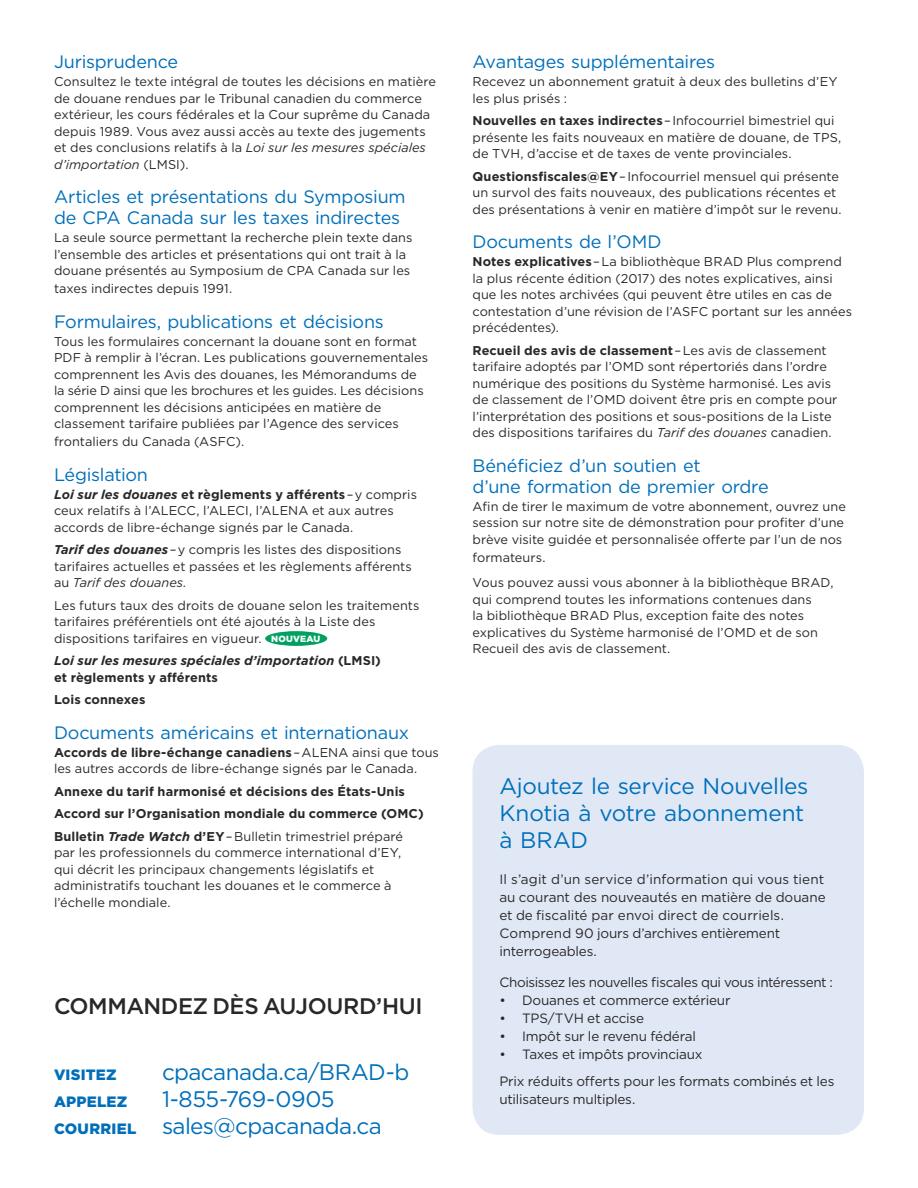
<style>
.page{position:relative;width:918px;height:1188px;background:#fff}
.page>*{position:absolute;margin:0;border:0;box-sizing:border-box;transform-origin:0 0}
.t1{font:22.5px/27px "Gotham";letter-spacing:-.02em;color:#006fba}
.t2{font:500 22.5px "Gotham";letter-spacing:-.02em;color:#292829}
.t3{font:18px/21px "Gotham";letter-spacing:-.015em;color:#006fba}
.t4{font:900 15px "Gotham";letter-spacing:.015em;color:#006fba}
.t5{font:13.5px/18px "Gotham";letter-spacing:-.015em;color:#292829}
.t6{font:12.75px/16.5px "Gotham";letter-spacing:.005em;color:#292829}
.t7{font:700 12.75px/22.5px "Gotham";letter-spacing:.01em;color:#292829}
.t8{font:italic 700 12.75px/16.5px "Gotham";letter-spacing:.01em;color:#292829}
.s1{font-style:italic}
.s2{font-weight:700;font-style:italic}
.s3{font-weight:700}
.s4{font-weight:900;font-size:9px;color:#fff}
.s5{font-style:normal}
.s6{font-weight:400}
.s7{font-weight:900;font-size:15px}
</style>
<div class="page">
<div style="left:265px;top:631px;width:62px;height:15px;background:#00a160;border-radius:50%"></div>
<div style="left:472px;top:745px;width:392px;height:390px;background:#e1e8f5;border-radius:27px"></div>
<h2 class="t3" style="left:54px;top:51px;width:126px">Jurisprudence</h2>
<p class="t6" style="left:54px;top:73px;width:384px">Consultez le texte intégral de toutes les décisions en matière de douane rendues par le Tribunal canadien du commerce extérieur, les cours fédérales et la Cour suprême du Canada depuis 1989. Vous avez aussi accès au texte des jugements et des conclusions relatifs à la <span class="s1">Loi sur les mesures spéciales d’importation</span> (LMSI).</p>
<h2 class="t3" style="left:54px;top:186px;width:353px">Articles et présentations du Symposium de CPA Canada sur les taxes indirectes</h2>
<p class="t6" style="left:54px;top:229px;width:360px">La seule source permettant la recherche plein texte dans l’ensemble des articles et présentations qui ont trait à la douane présentés au Symposium de CPA Canada sur les</p>
<p class="t6" style="left:54px;top:280px;width:180px">taxes indirectes depuis 1991.</p>
<h2 class="t3" style="left:54px;top:311px;width:331px">Formulaires, publications et décisions</h2>
<p class="t6" style="left:54px;top:333px;width:376px">Tous les formulaires concernant la douane sont en format PDF à remplir à l’écran. Les publications gouvernementales comprennent les Avis des douanes, les Mémorandums de la série D ainsi que les brochures et les guides. Les décisions comprennent les décisions anticipées en matière de classement tarifaire publiées par l’Agence des services</p>
<p class="t6" style="left:54px;top:433px;width:192px">frontaliers du Canada (ASFC).</p>
<h2 class="t3" style="left:54px;top:464px;width:96px">Législation</h2>
<p class="t6" style="left:54px;top:486px;width:365px"><span class="s2">Loi sur les douanes</span> <span class="s3">et règlements y afférents</span> – y compris ceux relatifs à l’ALECC, l’ALECI, l’ALENA et aux autres accords de libre-échange signés par le Canada.</p>
<p class="t6" style="left:54px;top:541px;width:359px"><span class="s2">Tarif des douanes</span> – y compris les listes des dispositions tarifaires actuelles et passées et les règlements afférents au <span class="s1">Tarif des douanes.</span></p>
<p class="t6" style="left:54px;top:597px;width:367px">Les futurs taux des droits de douane selon les traitements tarifaires préférentiels ont été ajoutés à la Liste des dispositions tarifaires en vigueur. <span class="s4">NOUVEAU</span></p>
<p class="t8" style="left:54px;top:653px;width:328px">Loi sur les mesures spéciales d’importation <span class="s5">(LMSI) et règlements y afférents</span></p>
<p class="t7" style="left:54px;top:689px;width:93px">Lois connexes</p>
<h2 class="t3" style="left:54px;top:722px;width:357px">Documents américains et internationaux</h2>
<p class="t6" style="left:54px;top:744px;width:387px"><span class="s3">Accords de libre-échange canadiens</span> – ALENA ainsi que tous les autres accords de libre-échange signés par le Canada.</p>
<p class="t7" style="left:54px;top:780px;width:371px">Annexe du tarif harmonisé et décisions des États-Unis<br>Accord sur l’Organisation mondiale du commerce (OMC)<br>Bulletin <span class="s1">Trade Watch</span> d’EY <span class="s6">– Bulletin trimestriel préparé</span></p>
<p class="t6" style="left:54px;top:844px;width:349px">par les professionnels du commerce international d’EY, qui décrit les principaux changements législatifs et administratifs touchant les douanes et le commerce à l’échelle mondiale.</p>
<h1 class="t2" style="left:54px;top:991px;width:370px">COMMANDEZ DÈS AUJOURD’HUI</h1>
<p class="t4" style="left:54px;top:1064px;width:64px">VISITEZ</p>
<h1 class="t1" style="left:162px;top:1058px;width:249px">cpacanada.ca/BRAD-b</h1>
<p class="t4" style="left:54px;top:1091px;width:75px">APPELEZ</p>
<h1 class="t1" style="left:54px;top:1085px;width:330px;text-indent:108px">1-855-769-0905<br><span class="s7">COURRIEL</span> sales@cpacanada.ca</h1>
<h2 class="t3" style="left:472px;top:51px;width:244px">Avantages supplémentaires</h2>
<p class="t6" style="left:472px;top:73px;width:367px">Recevez un abonnement gratuit à deux des bulletins d’EY les plus prisés :</p>
<p class="t6" style="left:472px;top:112px;width:370px"><span class="s3">Nouvelles en taxes indirectes</span> – Infocourriel bimestriel qui présente les faits nouveaux en matière de douane, de TPS, de TVH, d’accise et de taxes de vente provinciales.</p>
<p class="t6" style="left:472px;top:168px;width:371px"><span class="s3">Questionsfiscales@EY</span> – Infocourriel mensuel qui présente un survol des faits nouveaux, des publications récentes et des présentations à venir en matière d’impôt sur le revenu.</p>
<h2 class="t3" style="left:472px;top:231px;width:191px">Documents de l’OMD</h2>
<p class="t6" style="left:472px;top:253px;width:381px"><span class="s3">Notes explicatives</span> – La bibliothèque BRAD Plus comprend la plus récente édition (2017) des notes explicatives, ainsi que les notes archivées (qui peuvent être utiles en cas de contestation d’une révision de l’ASFC portant sur les années précédentes).</p>
<p class="t6" style="left:472px;top:342px;width:366px"><span class="s3">Recueil des avis de classement</span> – Les avis de classement tarifaire adoptés par l’OMD sont répertoriés dans l’ordre numérique des positions du Système harmonisé. Les avis de classement de l’OMD doivent être pris en compte pour l’interprétation des positions et sous-positions de la Liste des dispositions tarifaires du <span class="s1">Tarif des douanes</span> canadien.</p>
<h2 class="t3" style="left:472px;top:455px;width:298px">Bénéficiez d’un soutien et<br>d’une formation de premier ordre</h2>
<p class="t6" style="left:472px;top:498px;width:375px">Afin de tirer le maximum de votre abonnement, ouvrez une session sur notre site de démonstration pour profiter d’une brève visite guidée et personnalisée offerte par l’un de nos</p>
<p class="t6" style="left:472px;top:544px;width:363px;line-height:25.5px">formateurs.<br>Vous pouvez aussi vous abonner à la bibliothèque BRAD,</p>
<p class="t6" style="left:472px;top:591px;width:347px">qui comprend toutes les informations contenues dans la bibliothèque BRAD Plus, exception faite des notes explicatives du Système harmonisé de l’OMD et de son Recueil des avis de classement.</p>
<h1 class="t1" style="left:500px;top:772px;width:310px">Ajoutez le service Nouvelles<br>Knotia à votre abonnement à BRAD</h1>
<p class="t5" style="left:500px;top:870px;width:328px">Il s’agit d’un service d’information qui vous tient au courant des nouveautés en matière de douane et de fiscalité par envoi direct de courriels.<br>Comprend 90 jours d’archives entièrement interrogeables.</p>
<p class="t5" style="left:500px;top:973px;width:335px">Choisissez les nouvelles fiscales qui vous intéressent :</p>
<p class="t5" style="left:500px;top:991px;width:233px">• Douanes et commerce extérieur</p>
<p class="t5" style="left:500px;top:1009px;width:146px">• TPS/TVH et accise</p>
<p class="t5" style="left:500px;top:1027px;width:198px">• Impôt sur le revenu fédéral</p>
<p class="t5" style="left:500px;top:1041px;width:337px;line-height:27px">• Taxes et impôts provinciaux<br>Prix réduits offerts pour les formats combinés et les</p>
<p class="t5" style="left:500px;top:1090px;width:137px">utilisateurs multiples.</p>
</div>
